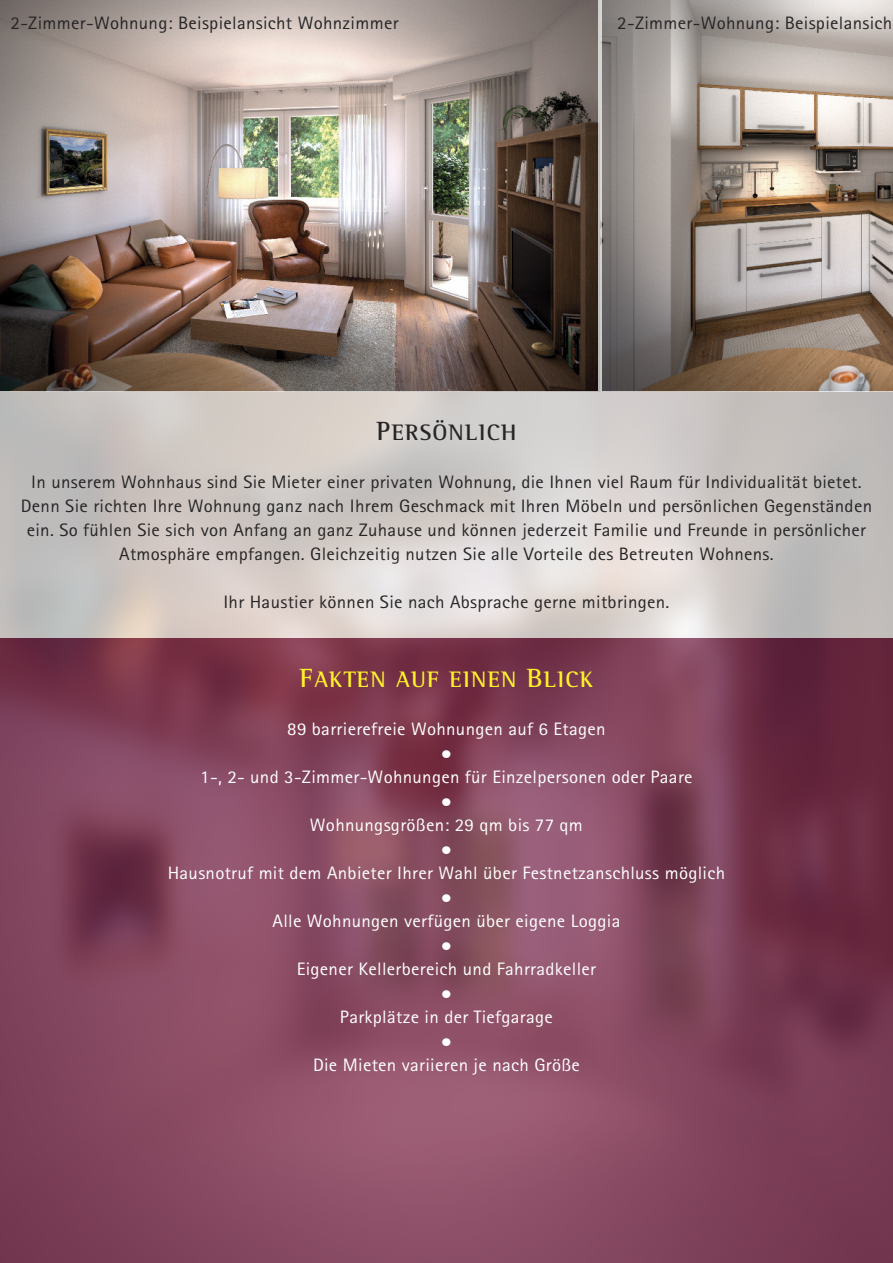
<style>
.page{position:relative;width:893px;height:1263px;background:#fff}
.page>*{position:absolute;margin:0;border:0;box-sizing:border-box;transform-origin:0 0}
.t1{font:700 22.95px "Rotis Semi Serif Std";letter-spacing:.05em;color:#fff129}
.t2{font:700 22.95px "Rotis Semi Serif Std";letter-spacing:.05em;color:#272526}
.t3{font:18px/24px "Rotis Sans Serif Std";letter-spacing:.015em;color:#272526;text-align:center;scale:1.05 1}
.t4{font:18px "Rotis Sans Serif Std";letter-spacing:.015em;color:#fff;scale:1.05 1}
.s1{font-size:27px}
</style>
<div class="page">
<img style="left:0;top:0;width:893px;height:391px">
<div style="left:0;top:638px;width:893px;height:625px;background:#772449;opacity:.7"></div>
<div style="left:0;top:391px;width:893px;height:247px;background:#fff;opacity:.7"></div>
<hr style="left:599px;top:0;width:3px;height:391px;background:#fff;opacity:.7">
<svg style="left:442px;top:750px;width:9px;height:8px"></svg>
<svg style="left:442px;top:798px;width:9px;height:8px"></svg>
<svg style="left:442px;top:846px;width:9px;height:8px"></svg>
<svg style="left:442px;top:894px;width:9px;height:8px"></svg>
<svg style="left:442px;top:942px;width:9px;height:8px"></svg>
<svg style="left:442px;top:990px;width:9px;height:8px"></svg>
<svg style="left:442px;top:1038px;width:9px;height:8px"></svg>
<p class="t3" style="left:11px;top:13px;width:371px">2-Zimmer-Wohnung: Beispielansicht Wohnzimmer</p>
<p class="t3" style="left:617px;top:13px;width:263px">2-Zimmer-Wohnung: Beispielansich</p>
<p class="t2" style="left:377px;top:424px;width:141px"><span class="s1">P</span>ERSÖNLICH</p>
<p class="t3" style="left:21px;top:472px;width:812px">In unserem Wohnhaus sind Sie Mieter einer privaten Wohnung, die Ihnen viel Raum für Individualität bietet.<br>Denn Sie richten Ihre Wohnung ganz nach Ihrem Geschmack mit Ihren Möbeln und persönlichen Gegenständen ein. So fühlen Sie sich von Anfang an ganz Zuhause und können jederzeit Familie und Freunde in persönlicher Atmosphäre empfangen. Gleichzeitig nutzen Sie alle Vorteile des Betreuten Wohnens.</p>
<p class="t3" style="left:223px;top:592px;width:426px">Ihr Haustier können Sie nach Absprache gerne mitbringen.</p>
<p class="t1" style="left:300px;top:671px;width:295px"><span class="s1">F</span>AKTEN AUF EINEN <span class="s1">B</span>LICK</p>
<p class="t4" style="left:287px;top:722px;width:305px">89 barrierefreie Wohnungen auf 6 Etagen</p>
<p class="t4" style="left:200px;top:770px;width:470px">1-, 2- und 3-Zimmer-Wohnungen für Einzelpersonen oder Paare</p>
<p class="t4" style="left:310px;top:818px;width:262px">Wohnungsgrößen: 29 qm bis 77 qm</p>
<p class="t4" style="left:168px;top:866px;width:532px">Hausnotruf mit dem Anbieter Ihrer Wahl über Festnetzanschluss möglich</p>
<p class="t4" style="left:273px;top:914px;width:333px">Alle Wohnungen verfügen über eigene Loggia</p>
<p class="t4" style="left:297px;top:962px;width:287px">Eigener Kellerbereich und Fahrradkeller</p>
<p class="t4" style="left:340px;top:1010px;width:204px">Parkplätze in der Tiefgarage</p>
<p class="t4" style="left:313px;top:1058px;width:256px">Die Mieten variieren je nach Größe</p>
</div>
